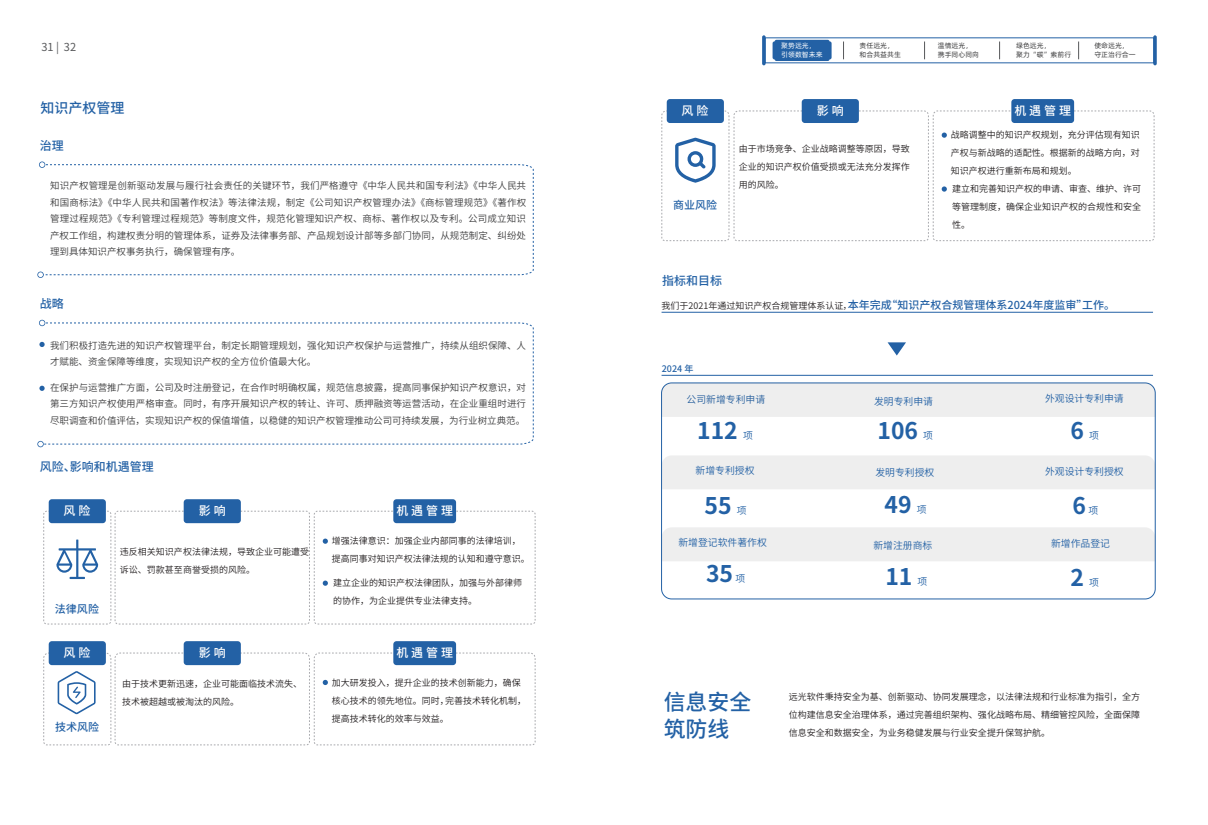
<style>
.page{position:relative;width:1208px;height:825px;background:#fff}
.page>*{position:absolute;margin:0;border:0;box-sizing:border-box;transform-origin:0 0}
.t1{font:700 22.9px "Source Han Sans CN";color:#2361a5}
.t2{font:500 21.9px/27px "Source Han Sans CN";color:#2361a5}
.t3{font:500 14px "Source Han Sans CN";color:#2361a5}
.t4{font:500 12px "Source Han Sans CN";letter-spacing:.24em;color:#fff}
.t5{font:500 12px "Source Han Sans CN";color:#2361a5}
.t6{font:500 11px "Source Han Sans CN";color:#2361a5}
.t7{font:11px "Source Han Sans CN";color:#57585a}
.t8{font:9.8px "Source Han Sans CN";color:#2361a5}
.t9{font:9.5px/16.5px "Source Han Sans CN";color:#3e3e3f;text-align:justify}
.t10{font:9px/18px "Source Han Sans CN";color:#231f20}
.t11{font:500 9px "Source Han Sans CN";color:#2361a5}
.t12{font:7px/9px "Alibaba Pu Hui Ti";color:#3e3e3f}
.t13{font:7px/9px "Alibaba Pu Hui Ti";color:#fff}
.s1{font-weight:400;font-size:9px;color:#231f20}
</style>
<div class="page">
<div style="left:43px;top:511px;width:68px;height:113px;border:1px dashed #a8a9ad;border-radius:3px"></div>
<div style="left:49px;top:499px;width:57px;height:24px;background:#2361a5;border-radius:3px"></div>
<div style="left:115px;top:511px;width:195px;height:113px;border:1px dashed #a8a9ad;border-radius:3px"></div>
<div style="left:184px;top:499px;width:57px;height:24px;background:#2361a5;border-radius:3px"></div>
<div style="left:314px;top:511px;width:221px;height:113px;border:1px dashed #a8a9ad;border-radius:3px"></div>
<div style="left:393px;top:499px;width:63px;height:24px;background:#2361a5;border-radius:3px"></div>
<svg style="left:323px;top:539px;width:5px;height:5px"></svg>
<svg style="left:323px;top:581px;width:5px;height:5px"></svg>
<hr style="left:661px;top:375px;width:492px;height:1px;background:#2361a5">
<hr style="left:661px;top:312px;width:492px;height:1px;background:#2361a5">
<div style="left:661px;top:383px;width:494px;height:34px;background:#eee"></div>
<div style="left:661px;top:455px;width:494px;height:34px;background:#eee"></div>
<div style="left:661px;top:527px;width:494px;height:34px;background:#eee"></div>
<svg style="left:887px;top:342px;width:19px;height:13px"></svg>
<svg style="left:40px;top:164px;width:494px;height:111px"></svg>
<svg style="left:39px;top:161px;width:6px;height:7px"></svg>
<svg style="left:37px;top:272px;width:7px;height:6px"></svg>
<svg style="left:40px;top:322px;width:494px;height:123px"></svg>
<svg style="left:39px;top:320px;width:6px;height:6px"></svg>
<svg style="left:37px;top:441px;width:7px;height:6px"></svg>
<svg style="left:39px;top:342px;width:6px;height:5px"></svg>
<svg style="left:39px;top:386px;width:6px;height:5px"></svg>
<div style="left:49px;top:641px;width:57px;height:24px;background:#2361a5;border-radius:3px"></div>
<div style="left:184px;top:641px;width:57px;height:24px;background:#2361a5;border-radius:3px"></div>
<div style="left:393px;top:641px;width:63px;height:24px;background:#2361a5;border-radius:3px"></div>
<div style="left:667px;top:99px;width:57px;height:24px;background:#2361a5;border-radius:3px"></div>
<div style="left:801px;top:99px;width:58px;height:24px;background:#2361a5;border-radius:3px"></div>
<div style="left:1011px;top:99px;width:63px;height:24px;background:#2361a5;border-radius:3px"></div>
<svg style="left:56px;top:539px;width:42px;height:40px"></svg>
<svg style="left:43px;top:652px;width:493px;height:94px"></svg>
<svg style="left:661px;top:110px;width:493px;height:131px"></svg>
<svg style="left:772px;top:40px;width:59px;height:21px"></svg>
<hr style="left:1153px;top:35px;width:3px;height:30px;background:#2361a5;border-radius:2px">
<hr style="left:762px;top:35px;width:3px;height:30px;background:#2361a5;border-radius:2px">
<svg style="left:843px;top:42px;width:1px;height:17px"></svg>
<svg style="left:924px;top:42px;width:1px;height:17px"></svg>
<svg style="left:999px;top:42px;width:1px;height:17px"></svg>
<svg style="left:1078px;top:42px;width:1px;height:17px"></svg>
<p class="t7" style="left:41px;top:41px;width:36px">31 | 32</p>
<h3 class="t3" style="left:40px;top:100px;width:85px">知识产权管理</h3>
<h3 class="t5" style="left:40px;top:139px;width:25px">治理</h3>
<p class="t9" style="left:50px;top:178px;width:477px">知识产权管理是创新驱动发展与履行社会责任的关键环节，我们严格遵守《中华人民共和国专利法》《中华人民共和国商标法》《中华人民共和国著作权法》等法律法规，制定《公司知识产权管理办法》《商标管理规范》《著作权管理过程规范》《专利管理过程规范》等制度文件，规范化管理知识产权、商标、著作权以及专利。公司成立知识产权工作组，构建权责分明的管理体系，证券及法律事务部、产品规划设计部等多部门协同，从规范制定、纠纷处理到具体知识产权事务执行，确保管理有序。</p>
<h3 class="t5" style="left:40px;top:297px;width:25px">战略</h3>
<p class="t9" style="left:50px;top:337px;width:477px">我们积极打造先进的知识产权管理平台，制定长期管理规划，强化知识产权保护与运营推广，持续从组织保障、人才赋能、资金保障等维度，实现知识产权的全方位价值最大化。</p>
<p class="t9" style="left:50px;top:379px;width:477px">在保护与运营推广方面，公司及时注册登记，在合作时明确权属，规范信息披露，提高同事保护知识产权意识，对第三方知识产权使用严格审查。同时，有序开展知识产权的转让、许可、质押融资等运营活动，在企业重组时进行尽职调查和价值评估，实现知识产权的保值增值，以稳健的知识产权管理推动公司可持续发展，为行业树立典范。</p>
<h3 class="t5" style="left:40px;top:460px;width:115px">风险、影响和机遇管理</h3>
<h3 class="t4" style="left:64px;top:504px;width:28px">风险</h3>
<h3 class="t4" style="left:199px;top:504px;width:28px">影响</h3>
<p class="t6" style="left:55px;top:602px;width:45px">法律风险</p>
<p class="t10" style="left:120px;top:543px;width:190px">违反相关知识产权法律法规，导致企业可能遭受诉讼、罚款甚至商誉受损的风险。</p>
<h3 class="t4" style="left:396px;top:504px;width:58px">机遇管理</h3>
<p class="t10" style="left:332px;top:532px;width:200px">增强法律意识：加强企业内部同事的法律培训，提高同事对知识产权法律法规的认知和遵守意识。</p>
<p class="t10" style="left:333px;top:574px;width:190px">建立企业的知识产权法律团队，加强与外部律师的协作，为企业提供专业法律支持。</p>
<h3 class="t4" style="left:64px;top:646px;width:28px">风险</h3>
<h3 class="t4" style="left:199px;top:646px;width:28px">影响</h3>
<h3 class="t4" style="left:396px;top:646px;width:58px">机遇管理</h3>
<p class="t6" style="left:55px;top:721px;width:45px">技术风险</p>
<p class="t10" style="left:122px;top:674px;width:182px">由于技术更新迅速，企业可能面临技术流失、技术被超越或被淘汰的风险。</p>
<p class="t10" style="left:332px;top:673px;width:196px">加大研发投入，提升企业的技术创新能力，确保核心技术的领先地位。同时，完善技术转化机制，提高技术转化的效率与效益。</p>
<p class="t13" style="left:781px;top:41px;width:43px">聚势远光，引领数智未来</p>
<p class="t12" style="left:859px;top:41px;width:43px">责任远光，和合共益共生</p>
<p class="t12" style="left:937px;top:41px;width:43px">温情远光，携手同心同向</p>
<p class="t12" style="left:1016px;top:41px;width:57px">绿色远光，<br>聚力“碳”索前行</p>
<p class="t12" style="left:1094px;top:41px;width:43px">使命远光，守正治行合一</p>
<h3 class="t4" style="left:681px;top:104px;width:28px">风险</h3>
<h3 class="t4" style="left:817px;top:104px;width:28px">影响</h3>
<h3 class="t4" style="left:1014px;top:104px;width:58px">机遇管理</h3>
<p class="t6" style="left:673px;top:199px;width:45px">商业风险</p>
<p class="t10" style="left:739px;top:139px;width:172px;text-align:justify">由于市场竞争、企业战略调整等原因，导致企业的知识产权价值受损或无法充分发挥作用的风险。</p>
<h3 class="t5" style="left:662px;top:274px;width:61px">指标和目标</h3>
<p class="t10" style="left:950px;top:126px;width:192px">战略调整中的知识产权规划，充分评估现有知识产权与新战略的适配性。根据新的战略方向，对知识产权进行重新布局和规划。<br>建立和完善知识产权的申请、审查、维护、许可等管理制度，确保企业知识产权的合规性和安全性。</p>
<p class="t6" style="left:661px;top:298px;width:455px"><span class="s1">我们于2021年通过知识产权合规管理体系认证，</span>本年完成“知识产权合规管理体系2024年度监审”工作。</p>
<p class="t11" style="left:662px;top:363px;width:33px">2024 年</p>
<p class="t8" style="left:686px;top:394px;width:80px">公司新增专利申请</p>
<h1 class="t1" style="left:697px;top:417px;width:42px">112</h1>
<p class="t8" style="left:743px;top:430px;width:11px">项</p>
<p class="t8" style="left:695px;top:464px;width:60px">新增专利授权</p>
<h1 class="t1" style="left:704px;top:492px;width:29px">55</h1>
<p class="t8" style="left:737px;top:505px;width:11px">项</p>
<p class="t8" style="left:678px;top:536px;width:90px">新增登记软件著作权</p>
<h1 class="t1" style="left:706px;top:561px;width:29px">35</h1>
<p class="t8" style="left:735px;top:573px;width:11px">项</p>
<p class="t8" style="left:874px;top:396px;width:60px">发明专利申请</p>
<h1 class="t1" style="left:877px;top:418px;width:42px">106</h1>
<p class="t8" style="left:923px;top:430px;width:11px">项</p>
<p class="t8" style="left:875px;top:467px;width:60px">发明专利授权</p>
<h1 class="t1" style="left:884px;top:492px;width:29px">49</h1>
<p class="t8" style="left:916px;top:504px;width:11px">项</p>
<p class="t8" style="left:873px;top:540px;width:60px">新增注册商标</p>
<h1 class="t1" style="left:885px;top:564px;width:29px">11</h1>
<p class="t8" style="left:917px;top:576px;width:11px">项</p>
<p class="t8" style="left:1045px;top:393px;width:80px">外观设计专利申请</p>
<h1 class="t1" style="left:1070px;top:417px;width:15px">6</h1>
<p class="t8" style="left:1089px;top:430px;width:11px">项</p>
<p class="t8" style="left:1045px;top:466px;width:80px">外观设计专利授权</p>
<h1 class="t1" style="left:1072px;top:493px;width:15px">6</h1>
<p class="t8" style="left:1088px;top:505px;width:11px">项</p>
<p class="t8" style="left:1051px;top:538px;width:60px">新增作品登记</p>
<h1 class="t1" style="left:1070px;top:564px;width:15px">2</h1>
<p class="t8" style="left:1089px;top:577px;width:11px">项</p>
<h2 class="t2" style="left:663px;top:689px;width:89px">信息安全筑防线</h2>
<p class="t10" style="left:789px;top:688px;width:352px;text-align:justify">远光软件秉持安全为基、创新驱动、协同发展理念，以法律法规和行业标准为指引，全方位构建信息安全治理体系，通过完善组织架构、强化战略布局、精细管控风险，全面保障信息安全和数据安全，为业务稳健发展与行业安全提升保驾护航。</p>
</div>
